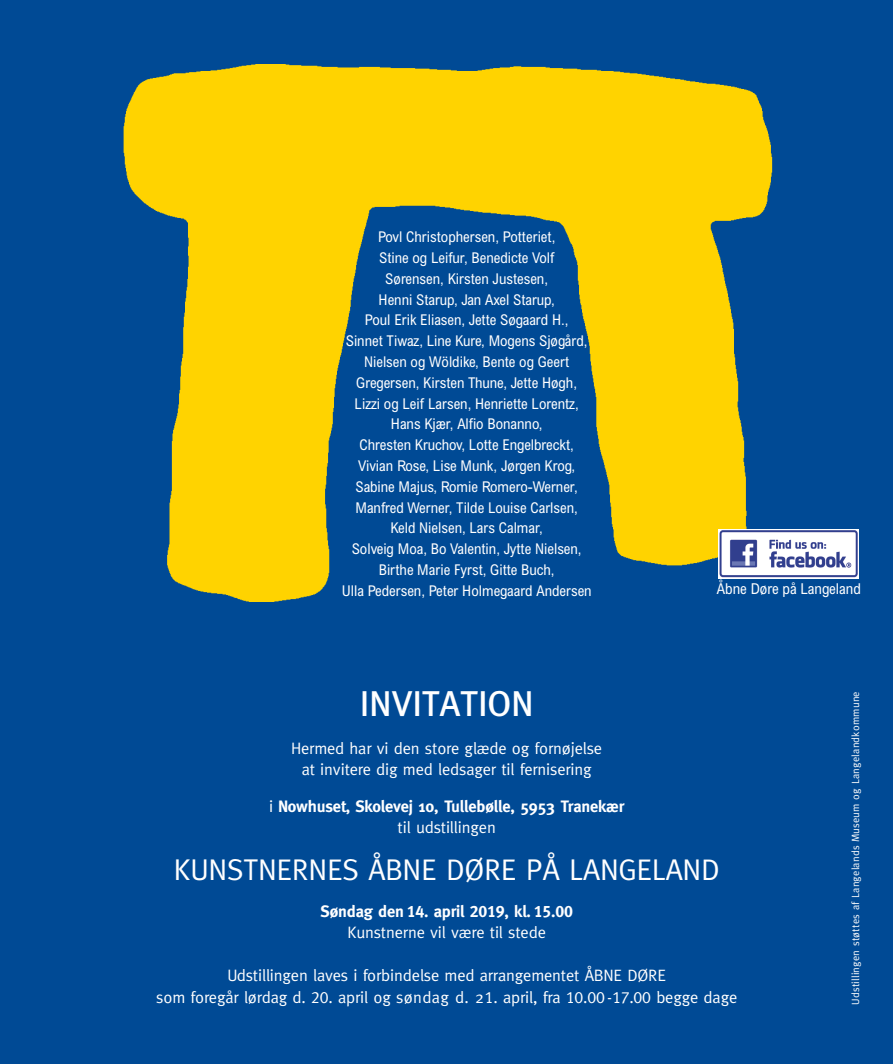
<style>
.page{position:relative;width:893px;height:1064px;background:#fff}
.page>*{position:absolute;margin:0;border:0;box-sizing:border-box;transform-origin:0 0}
.t1{font:500 36px "Meta Plus";letter-spacing:-.01em;color:#fff}
.t2{font:30px "Meta Plus";letter-spacing:-.01em;color:#fff}
.t3{font:16.5px/21.5px "Meta Plus";letter-spacing:-.01em;color:#fff;text-align:center}
.t4{font:700 16.5px/21.5px "Meta Plus";letter-spacing:-.01em;color:#fff;text-align:center}
.t5{font:condensed 15px "Arial";color:#fff}
.t6{font:condensed 14.85px/20.9px "Arial";color:#fff;text-align:center}
.t7{font:10.5px "Meta Plus";letter-spacing:.02em;color:#fff}
.s1{font-weight:400}
.s2{font-weight:700}
.s3{font-family:"Meta Plus Bold Caps"}
.s4{font-family:"Meta Plus Caps"}
</style>
<div class="page">
<div style="left:0;top:1px;width:892px;height:1063px;background:#004a95"></div>
<img style="left:123px;top:65px;width:672px;height:536px">
<img style="left:718px;top:529px;width:140px;height:49px">
<p class="t6" style="left:342px;top:228px;width:251px">Povl Christophersen, Potteriet,<br>Stine og Leifur, Benedicte Volf<br>Sørensen, Kirsten Justesen,<br>Henni Starup, Jan Axel Starup,<br>Poul Erik Eliasen, Jette Søgaard H.,<br>Sinnet Tiwaz, Line Kure, Mogens Sjøgård, Nielsen og Wöldike, Bente og Geert Gregersen, Kirsten Thune, Jette Høgh, Lizzi og Leif Larsen, Henriette Lorentz, Hans Kjær, Alfio Bonanno,<br>Chresten Kruchov, Lotte Engelbreckt, Vivian Rose, Lise Munk, Jørgen Krog, Sabine Majus, Romie Romero-Werner, Manfred Werner, Tilde Louise Carlsen, Keld Nielsen, Lars Calmar,<br>Solveig Moa, Bo Valentin, Jytte Nielsen, Birthe Marie Fyrst, Gitte Buch,<br>Ulla Pedersen, Peter Holmegaard Andersen</p>
<p class="t5" style="left:717px;top:584px;width:145px">Åbne Døre på Langeland</p>
<h1 class="t1" style="left:360px;top:691px;width:175px">INVITATION</h1>
<p class="t3" style="left:291px;top:738px;width:312px">Hermed har vi den store glæde og fornøjelse at invitere dig med ledsager til fernisering</p>
<p class="t4" style="left:269px;top:797px;width:357px"><span class="s1">i</span> Nowhuset, Skolevej 10, Tullebølle, 5953 Tranekær <span class="s1">til udstillingen</span></p>
<h2 class="t2" style="left:174px;top:858px;width:547px">KUNSTNERNES ÅBNE DØRE PÅ LANGELAND</h2>
<p class="t3" style="left:320px;top:902px;width:254px"><span class="s2">Søndag den</span> <span class="s3">14.</span> <span class="s2">april</span> <span class="s3">2019,</span> <span class="s2">kl.</span> <span class="s3">15.00<br></span>Kunstnerne vil være til stede</p>
<p class="t3" style="left:156px;top:966px;width:582px">Udstillingen laves i forbindelse med arrangementet ÅBNE DØRE<br>som foregår lørdag d. <span class="s4">20</span>. april og søndag d. 2<span class="s4">1</span>. april, fra <span class="s4">10.00 -17.00</span> begge dage</p>
<p class="t7" style="left:851px;top:1004px;width:315px;rotate:-90deg">Udstillingen støttes af Langelands Museum og Langelandkommune</p>
</div>
